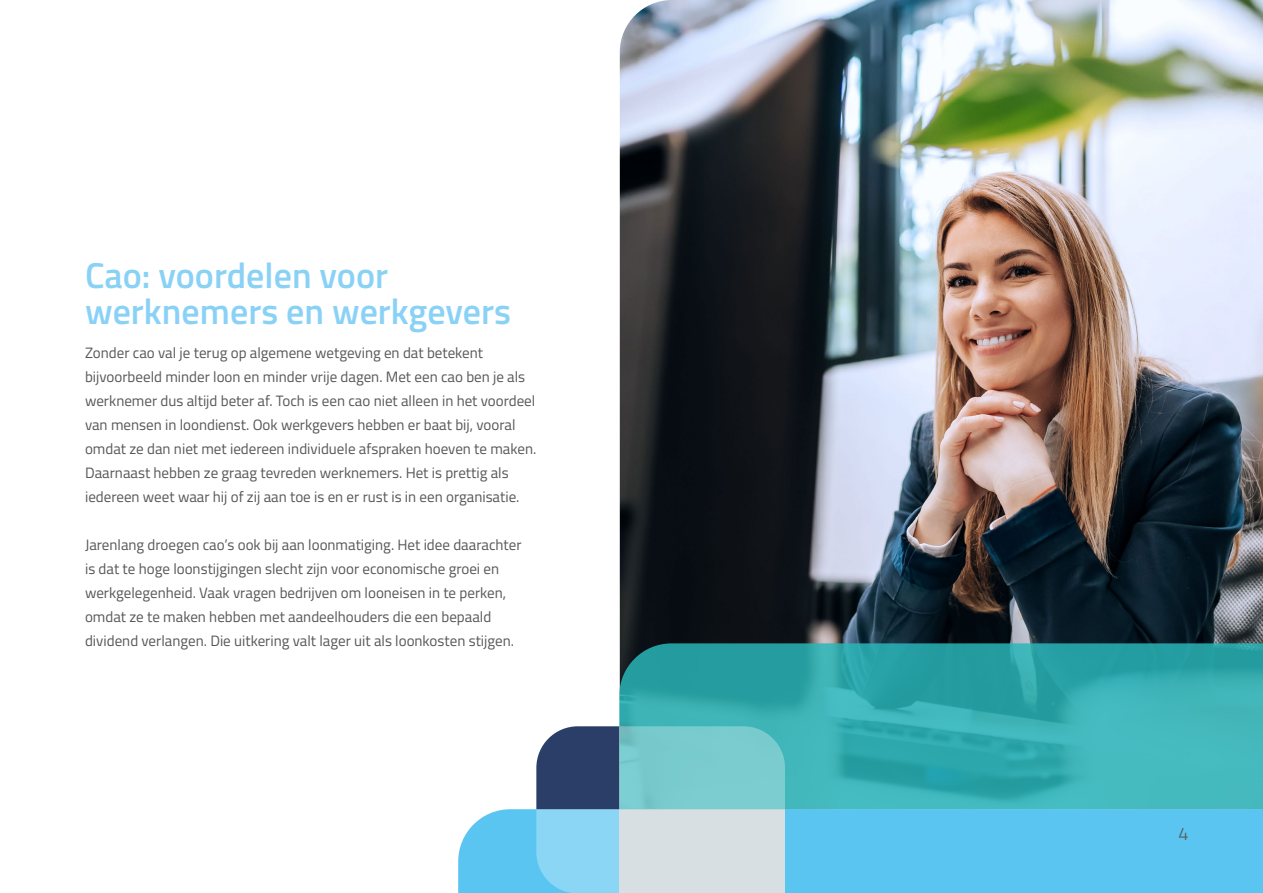
<style>
.page{position:relative;width:1263px;height:893px;background:#fff}
.page>*{position:absolute;margin:0;border:0;box-sizing:border-box;transform-origin:0 0}
.t1{font:600 36px/36px "Titillium Web";color:#89d2f6}
.t2{font:300 18px "Titillium Web";color:#575756}
.t3{font:15px/24px "Titillium Web";color:#575756}
</style>
<div class="page">
<img style="left:620px;top:0;width:643px;height:643px">
<div style="left:458px;top:809px;width:805px;height:84px;background:#5bc5f2"></div>
<svg style="left:619px;top:643px;width:644px;height:166px"></svg>
<svg style="left:536px;top:726px;width:249px;height:167px"></svg>
<h1 class="t1" style="left:85px;top:255px;width:428px">Cao: voordelen voor werknemers en werkgevers</h1>
<p class="t3" style="left:85px;top:340px;width:453px">Zonder cao val je terug op algemene wetgeving en dat betekent bijvoorbeeld minder loon en minder vrije dagen. Met een cao ben je als werknemer dus altijd beter af. Toch is een cao niet alleen in het voordeel van mensen in loondienst. Ook werkgevers hebben er baat bij, vooral omdat ze dan niet met iedereen individuele afspraken hoeven te maken.<br>Daarnaast hebben ze graag tevreden werknemers. Het is prettig als iedereen weet waar hij of zij aan toe is en er rust is in een organisatie.</p>
<p class="t3" style="left:85px;top:532px;width:438px">Jarenlang droegen cao’s ook bij aan loonmatiging. Het idee daarachter is dat te hoge loonstijgingen slecht zijn voor economische groei en werkgelegenheid. Vaak vragen bedrijven om looneisen in te perken, omdat ze te maken hebben met aandeelhouders die een bepaald dividend verlangen. Die uitkering valt lager uit als loonkosten stijgen.</p>
<p class="t2" style="left:1178px;top:820px;width:12px">4</p>
</div>
